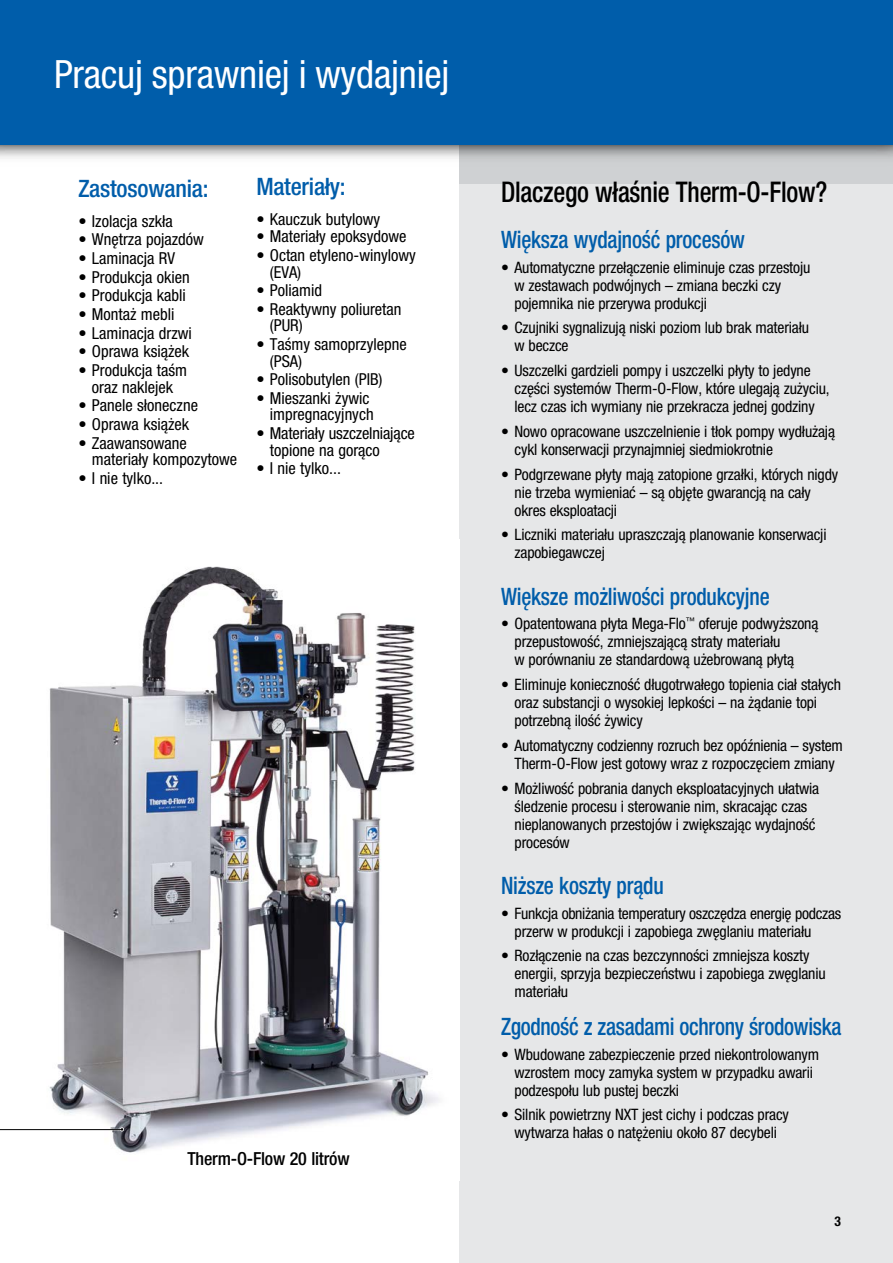
<style>
.page{position:relative;width:893px;height:1263px;background:#fff}
.page>*{position:absolute;margin:0;border:0;box-sizing:border-box;transform-origin:0 0}
.t1{font:condensed 39px "Helvetica Neue LTCE";letter-spacing:-.005em;color:#fff}
.t2{font:500 condensed 28.5px "Helvetica Neue LTCE";letter-spacing:-.01em;color:#000;scale:.9 1}
.t3{font:500 condensed 24px "Helvetica Neue LTCE";letter-spacing:-.01em;color:#005daa;scale:.9 1}
.t4{font:500 condensed 24px "Helvetica Neue LTCE";letter-spacing:-.01em;color:#005daa}
.t5{font:500 condensed 18px "Helvetica Neue LTCE";letter-spacing:-.01em;color:#000}
.t6{font:condensed 16.5px/16.5px "Helvetica Neue LTCE";color:#000}
.t7{font:condensed 15.75px/18px "Helvetica Neue LTCE";letter-spacing:-.01em;color:#000}
.t8{font:700 condensed 13.5px "Helvetica Neue LT Std";color:#000}
</style>
<div class="page">
<div style="left:459px;top:136px;width:434px;height:1127px;background:#e6e7e8"></div>
<div style="left:0;top:0;width:893px;height:145px;background:#005daa"></div>
<img style="left:14px;top:566px;width:425px;height:587px">
<svg style="left:120px;top:1127px;width:4px;height:4px"></svg>
<hr style="left:0;top:1129px;width:122px;height:1px;background:#000">
<h1 class="t1" style="left:54px;top:52px;width:397px">Pracuj sprawniej i wydajniej</h1>
<h3 class="t4" style="left:78px;top:174px;width:131px">Zastosowania:</h3>
<p class="t6" style="left:78px;top:213px;width:96px">• Izolacja szkła</p>
<p class="t6" style="left:78px;top:231px;width:127px">• Wnętrza pojazdów</p>
<p class="t6" style="left:78px;top:250px;width:98px">• Laminacja RV</p>
<p class="t6" style="left:78px;top:269px;width:113px">• Produkcja okien</p>
<p class="t6" style="left:78px;top:287px;width:109px">• Produkcja kabli</p>
<p class="t6" style="left:78px;top:306px;width:98px">• Montaż mebli</p>
<p class="t6" style="left:78px;top:325px;width:115px">• Laminacja drzwi</p>
<p class="t6" style="left:78px;top:343px;width:112px">• Oprawa książek</p>
<p class="t6" style="left:78px;top:362px;width:110px;text-align:center">• Produkcja taśm oraz naklejek</p>
<p class="t6" style="left:78px;top:397px;width:121px">• Panele słoneczne</p>
<p class="t6" style="left:78px;top:416px;width:112px">• Oprawa książek</p>
<p class="t6" style="left:92px;top:434px;width:147px;text-indent:-13px">• Zaawansowane materiały kompozytowe</p>
<p class="t6" style="left:78px;top:469px;width:86px">• I nie tylko...</p>
<h3 class="t4" style="left:256px;top:172px;width:91px">Materiały:</h3>
<p class="t6" style="left:256px;top:211px;width:125px">• Kauczuk butylowy</p>
<p class="t6" style="left:256px;top:228px;width:152px">• Materiały epoksydowe</p>
<p class="t6" style="left:270px;top:247px;width:148px;text-indent:-13px">• Octan etyleno-winylowy (EVA)</p>
<p class="t6" style="left:256px;top:282px;width:67px">• Poliamid</p>
<p class="t6" style="left:270px;top:301px;width:133px;text-indent:-13px">• Reaktywny poliuretan (PUR)</p>
<p class="t6" style="left:270px;top:336px;width:138px;text-indent:-13px">• Taśmy samoprzylepne (PSA)</p>
<p class="t6" style="left:256px;top:371px;width:128px">• Polisobutylen (PIB)</p>
<p class="t6" style="left:256px;top:390px;width:119px;text-align:right">• Mieszanki żywic impregnacyjnych</p>
<p class="t6" style="left:270px;top:425px;width:147px;text-indent:-13px">• Materiały uszczelniające topione na gorąco</p>
<p class="t6" style="left:256px;top:460px;width:86px">• I nie tylko...</p>
<p class="t5" style="left:187px;top:1148px;width:164px">Therm-O-Flow 20 litrów</p>
<h2 class="t2" style="left:501px;top:175px;width:364px">Dlaczego właśnie Therm-O-Flow?</h2>
<h3 class="t3" style="left:501px;top:225px;width:273px">Większa wydajność procesów</h3>
<p class="t7" style="left:514px;top:258px;width:297px;text-indent:-13px">• Automatyczne przełączenie eliminuje czas przestoju w zestawach podwójnych – zmiana beczki czy pojemnika nie przerywa produkcji</p>
<p class="t7" style="left:514px;top:319px;width:296px;text-indent:-13px">• Czujniki sygnalizują niski poziom lub brak materiału w beczce</p>
<p class="t7" style="left:514px;top:361px;width:317px;text-indent:-13px">• Uszczelki gardzieli pompy i uszczelki płyty to jedyne części systemów Therm-O-Flow, które ulegają zużyciu, lecz czas ich wymiany nie przekracza jednej godziny</p>
<p class="t7" style="left:514px;top:422px;width:322px;text-indent:-13px">• Nowo opracowane uszczelnienie i tłok pompy wydłużają cykl konserwacji przynajmniej siedmiokrotnie</p>
<p class="t7" style="left:514px;top:465px;width:325px;text-indent:-13px">• Podgrzewane płyty mają zatopione grzałki, których nigdy nie trzeba wymieniać – są objęte gwarancją na cały okres eksploatacji</p>
<p class="t7" style="left:514px;top:526px;width:313px;text-indent:-13px">• Liczniki materiału upraszczają planowanie konserwacji zapobiegawczej</p>
<h3 class="t3" style="left:501px;top:582px;width:300px">Większe możliwości produkcyjne</h3>
<p class="t7" style="left:515px;top:615px;width:305px;text-indent:-14px">• Opatentowana płyta Mega-Flo<sup>™</sup> oferuje podwyższoną przepustowość, zmniejszającą straty materiału<br>w porównaniu ze standardową użebrowaną płytą</p>
<p class="t7" style="left:515px;top:675px;width:328px;text-indent:-13px">• Eliminuje konieczność długotrwałego topienia ciał stałych oraz substancji o wysokiej lepkości – na żądanie topi potrzebną ilość żywicy</p>
<p class="t7" style="left:501px;top:736px;width:343px;text-align:center">• Automatyczny codzienny rozruch bez opóźnienia – system<br>Therm-O-Flow jest gotowy wraz z rozpoczęciem zmiany</p>
<p class="t7" style="left:515px;top:779px;width:306px;text-indent:-13px">• Możliwość pobrania danych eksploatacyjnych ułatwia śledzenie procesu i sterowanie nim, skracając czas nieplanowanych przestojów i zwiększając wydajność procesów</p>
<h3 class="t3" style="left:501px;top:871px;width:182px">Niższe koszty prądu</h3>
<p class="t7" style="left:514px;top:904px;width:328px;text-indent:-13px">• Funkcja obniżania temperatury oszczędza energię podczas przerw w produkcji i zapobiega zwęglaniu materiału</p>
<p class="t7" style="left:514px;top:947px;width:313px;text-indent:-13px">• Rozłączenie na czas bezczynności zmniejsza koszty energii, sprzyja bezpieczeństwu i zapobiega zwęglaniu materiału</p>
<h3 class="t3" style="left:501px;top:1012px;width:380px">Zgodność z zasadami ochrony środowiska</h3>
<p class="t7" style="left:514px;top:1045px;width:306px;text-indent:-13px">• Wbudowane zabezpieczenie przed niekontrolowanym wzrostem mocy zamyka system w przypadku awarii podzespołu lub pustej beczki</p>
<p class="t7" style="left:501px;top:1106px;width:289px;text-align:center">• Silnik powietrzny NXT jest cichy i podczas pracy wytwarza hałas o natężeniu około 87 decybeli</p>
<p class="t8" style="left:834px;top:1213px;width:8px">3</p>
</div>
